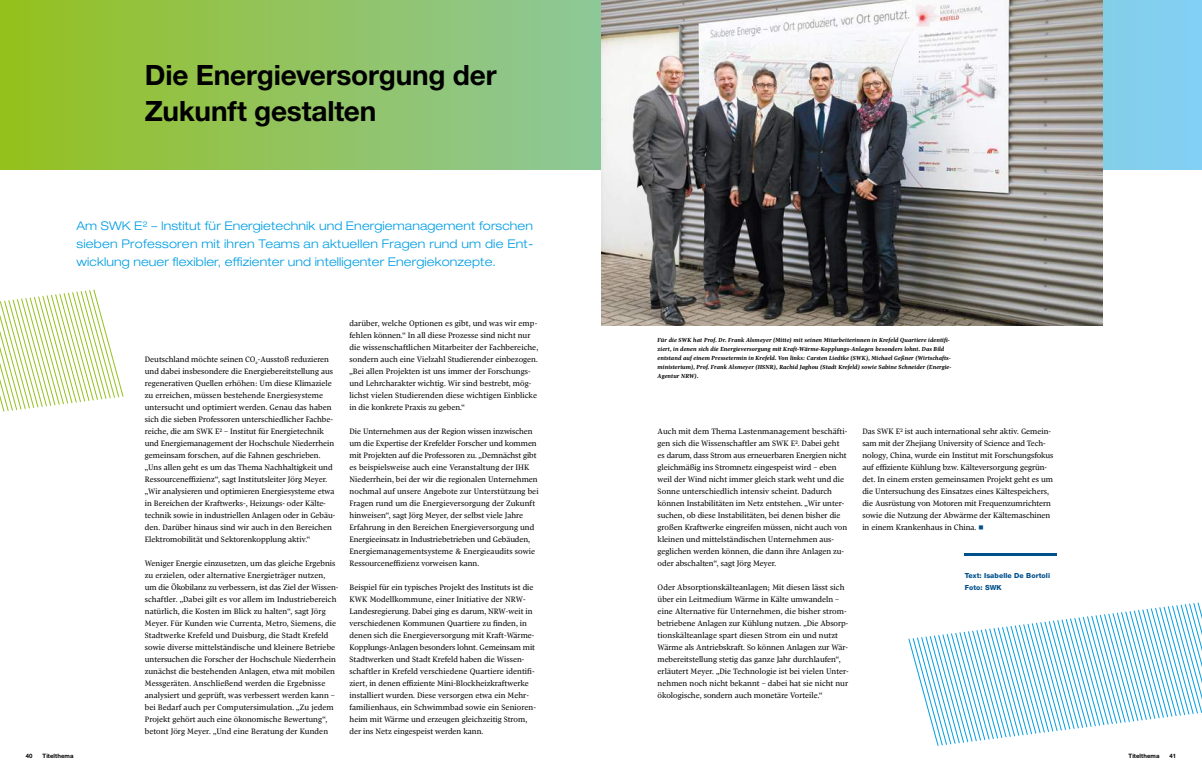
<style>
.page{position:relative;width:1202px;height:780px;background:#fff}
.page>*{position:absolute;margin:0;border:0;box-sizing:border-box;transform-origin:0 0}
.t1{font:700 28px/36px "Helvetica Neue CE";letter-spacing:-.01em;color:#000}
.t2{font:300 expanded 12px/18px "Helvetica Neue LT Std";letter-spacing:.01em;color:#009ee3;text-align:justify}
.t3{font:8px/12px "Pratt Nova Text";color:#000}
.t4{font:800 7px/12px "Helvetica Neue CE";letter-spacing:.01em;color:#00508c}
.t5{font:italic 700 6px/9px "Pratt Nova Text";letter-spacing:.01em;color:#000}
.t6{font:700 6px "Helvetica Neue CE";letter-spacing:.01em;color:#000}
.s1{color:#00508c}
</style>
<div class="page">
<svg style="left:0;top:0;width:1202px;height:169px;background:#8fc572"></svg>
<hr style="left:965px;top:553px;width:92px;height:3px;background:#00508c">
<img style="left:601px;top:0;width:502px;height:325px">
<svg style="left:908px;top:602px;width:294px;height:144px"></svg>
<svg style="left:0;top:289px;width:124px;height:123px"></svg>
<h1 class="t1" style="left:145px;top:58px;width:353px">Die Energieversorgung der<br>Zukunft gestalten</h1>
<h2 class="t2" style="left:77px;top:216px;width:458px">Am SWK E² – Institut für Energietechnik und Energiemanagement forschen sieben Professoren mit ihren Teams an aktuellen Fragen rund um die Ent&shy;wicklung neuer flexibler, effizienter und intelligenter Energiekonzepte.</h2>
<p class="t3" style="left:145px;top:353px;width:192px">Deutschland möchte seinen CO<sub>2</sub>-Ausstoß reduzieren und dabei insbesondere die Energiebereitstellung aus regenerativen Quellen erhöhen: Um diese Klimaziele zu erreichen, müssen bestehende Energiesysteme untersucht und optimiert werden. Genau das haben sich die sieben Professoren unterschiedlicher Fachbe&shy;reiche, die am SWK E² – Institut für Energietechnik und Energiemanagement der Hochschule Niederrhein gemeinsam forschen, auf die Fahnen geschrieben. „Uns allen geht es um das Thema Nachhaltigkeit und Ressourceneffizienz“, sagt Institutsleiter Jörg Meyer. „Wir analysieren und optimieren Energiesysteme etwa in Bereichen der Kraftwerks-, Heizungs- oder Kälte&shy;technik sowie in industriellen Anlagen oder in Gebäu&shy;den. Darüber hinaus sind wir auch in den Bereichen Elektromobilität und Sektorenkopplung aktiv.“</p>
<p class="t3" style="left:145px;top:557px;width:195px">Weniger Energie einzusetzen, um das gleiche Ergebnis zu erzielen, oder alternative Energieträger nutzen, um die Ökobilanz zu verbessern, ist das Ziel der Wissen&shy;schaftler. „Dabei gilt es vor allem im Industriebereich natürlich, die Kosten im Blick zu halten“, sagt Jörg Meyer. Für Kunden wie Currenta, Metro, Siemens, die Stadtwerke Krefeld und Duisburg, die Stadt Krefeld sowie diverse mittelständische und kleinere Betriebe untersuchen die Forscher der Hochschule Niederrhein zunächst die bestehenden Anlagen, etwa mit mobilen Messgeräten. Anschließend werden die Ergebnisse analysiert und geprüft, was verbessert werden kann – bei Bedarf auch per Computersimulation. „Zu jedem Projekt gehört auch eine ökonomische Bewertung“, betont Jörg Meyer. „Und eine Beratung der Kunden</p>
<p class="t3" style="left:350px;top:317px;width:190px">darüber, welche Optionen es gibt, und was wir emp&shy;fehlen können.“ In all diese Prozesse sind nicht nur die wissenschaftlichen Mitarbeiter der Fachbereiche, sondern auch eine Vielzahl Studierender einbezogen. „Bei allen Projekten ist uns immer der Forschungs&shy;und Lehrcharakter wichtig. Wir sind bestrebt, mög&shy;lichst vielen Studierenden diese wichtigen Einblicke in die konkrete Praxis zu geben.“</p>
<p class="t3" style="left:350px;top:425px;width:191px">Die Unternehmen aus der Region wissen inzwischen um die Expertise der Krefelder Forscher und kommen mit Projekten auf die Professoren zu. „Demnächst gibt es beispielsweise auch eine Veranstaltung der IHK Niederrhein, bei der wir die regionalen Unternehmen nochmal auf unsere Angebote zur Unterstützung bei Fragen rund um die Energieversorgung der Zukunft hinweisen“, sagt Jörg Meyer, der selbst viele Jahre Erfahrung in den Bereichen Energieversorgung und Energieeinsatz in Industriebetrieben und Gebäuden, Energiemanagementsysteme &amp; Energieaudits sowie Ressourceneffizienz vorweisen kann.</p>
<p class="t3" style="left:350px;top:581px;width:188px">Beispiel für ein typisches Projekt des Instituts ist die KWK Modellkommune, einer Initiative der NRW-Landesregierung. Dabei ging es darum, NRW-weit in verschiedenen Kommunen Quartiere zu finden, in denen sich die Energieversorgung mit Kraft-Wärme-Kopplungs-Anlagen besonders lohnt. Gemeinsam mit Stadtwerken und Stadt Krefeld haben die Wissen&shy;schaftler in Krefeld verschiedene Quartiere identifi&shy;ziert, in denen effiziente Mini-Blockheizkraftwerke installiert wurden. Diese versorgen etwa ein Mehr&shy;familienhaus, ein Schwimmbad sowie ein Senioren&shy;heim mit Wärme und erzeugen gleichzeitig Strom, der ins Netz eingespeist werden kann.</p>
<p class="t5" style="left:658px;top:336px;width:295px">Für die SWK hat Prof. Dr. Frank Alsmeyer (Mitte) mit seinen Mitarbeiterinnen in Krefeld Quartiere identifi&shy;ziert, in denen sich die Energieversorgung mit Kraft-Wärme-Kopplungs-Anlagen besonders lohnt. Das Bild entstand auf einem Pressetermin in Krefeld. Von links: Carsten Liedtke (SWK), Michael Geßner (Wirtschafts&shy;ministerium), Prof. Frank Alsmeyer (HSNR), Rachid Jaghou (Stadt Krefeld) sowie Sabine Schneider (Energie-Agentur NRW).</p>
<p class="t3" style="left:658px;top:425px;width:191px">Auch mit dem Thema Lastenmanagement beschäfti&shy;gen sich die Wissenschaftler am SWK E². Dabei geht es darum, dass Strom aus erneuerbaren Energien nicht gleichmäßig ins Stromnetz eingespeist wird – eben weil der Wind nicht immer gleich stark weht und die Sonne unterschiedlich intensiv scheint. Dadurch können Instabilitäten im Netz entstehen. „Wir unter&shy;suchen, ob diese Instabilitäten, bei denen bisher die großen Kraftwerke eingreifen müssen, nicht auch von kleinen und mittelständischen Unternehmen aus&shy;geglichen werden können, die dann ihre Anlagen zu&shy;oder abschalten“, sagt Jörg Meyer.</p>
<p class="t3" style="left:658px;top:581px;width:193px">Oder Absorptionskälteanlagen; Mit diesen lässt sich über ein Leitmedium Wärme in Kälte umwandeln – eine Alternative für Unternehmen, die bisher strom&shy;betriebene Anlagen zur Kühlung nutzen. „Die Absorp&shy;tionskälteanlage spart diesen Strom ein und nutzt Wärme als Antriebskraft. So können Anlagen zur Wär&shy;mebereitstellung stetig das ganze Jahr durchlaufen“, erläutert Meyer. „Die Technologie ist bei vielen Unter&shy;nehmen noch nicht bekannt – dabei hat sie nicht nur ökologische, sondern auch monetäre Vorteile.“</p>
<p class="t3" style="left:862px;top:425px;width:193px">Das SWK E² ist auch international sehr aktiv. Gemein&shy;sam mit der Zhejiang University of Science and Tech&shy;nology, China, wurde ein Institut mit Forschungsfokus auf effiziente Kühlung bzw. Kälteversorgung gegrün&shy;det. In einem ersten gemeinsamen Projekt geht es um die Untersuchung des Einsatzes eines Kältespeichers, die Ausrüstung von Motoren mit Frequenzumrichtern sowie die Nutzung der Abwärme der Kältemaschinen in einem Krankenhaus in China. <span class="s1">■</span></p>
<p class="t4" style="left:965px;top:569px;width:87px">Text: Isabelle De Bortoli<br>Foto: SWK</p>
<p class="t6" style="left:26px;top:752px;width:8px">40</p>
<p class="t6" style="left:43px;top:752px;width:32px">Titelthema</p>
<p class="t6" style="left:1128px;top:752px;width:32px">Titelthema</p>
<p class="t6" style="left:1169px;top:752px;width:8px">41</p>
</div>
